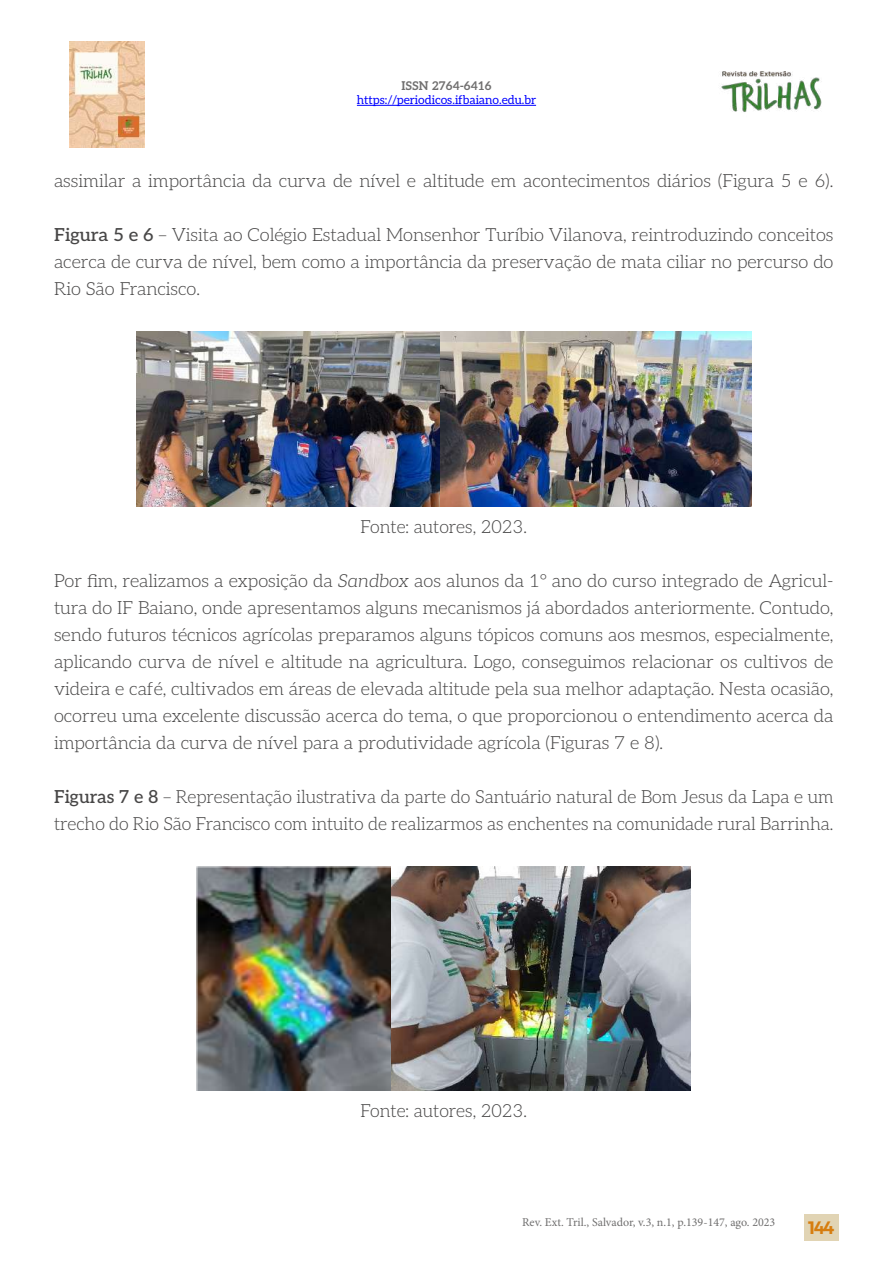
<style>
.page{position:relative;width:893px;height:1263px;background:#fff}
.page>*{position:absolute;margin:0;border:0;box-sizing:border-box;transform-origin:0 0}
.t1{font:300 18px/27px "Aleo";color:#484747;text-align:justify}
.t2{font:18px "Trueno S Bd";color:#d67d0f}
.t3{font:12px "Minion Pro";color:#706f6f}
.t4{font:12px "Aleo";color:#00f}
.t5{font:700 12px "Aleo";color:#706f6f}
.s1{font-weight:500}
.s2{font-style:italic}
</style>
<div class="page">
<div style="left:804px;top:1214px;width:35px;height:27px;background:#e1d4b4"></div>
<hr style="left:357px;top:105px;width:179px;height:1px;background:#00f">
<img style="left:70px;top:41px;width:75px;height:107px">
<img style="left:721px;top:71px;width:101px;height:41px">
<img style="left:136px;top:331px;width:615px;height:175px">
<img style="left:196px;top:866px;width:495px;height:224px">
<p class="t5" style="left:401px;top:76px;width:92px">ISSN 2764-6416</p>
<p class="t4" style="left:357px;top:90px;width:181px">https://periodicos.ifbaiano.edu.br</p>
<p class="t1" style="left:54px;top:167px;width:781px">assimilar a importância da curva de nível e altitude em acontecimentos diários (Figura 5 e 6).</p>
<p class="t1" style="left:54px;top:221px;width:781px"><span class="s1">Figura 5 e 6</span> – Visita ao Colégio Estadual Monsenhor Turíbio Vilanova, reintroduzindo conceitos acerca de curva de nível, bem como a importância da preservação de mata ciliar no percurso do Rio São Francisco.</p>
<p class="t1" style="left:360px;top:512px;width:168px">Fonte: autores, 2023.</p>
<p class="t1" style="left:54px;top:566px;width:781px">Por fim, realizamos a exposição da <span class="s2">Sandbox</span> aos alunos da 1° ano do curso integrado de Agricul&shy;tura do IF Baiano, onde apresentamos alguns mecanismos já abordados anteriormente. Contudo, sendo futuros técnicos agrícolas preparamos alguns tópicos comuns aos mesmos, especialmente, aplicando curva de nível e altitude na agricultura. Logo, conseguimos relacionar os cultivos de videira e café, cultivados em áreas de elevada altitude pela sua melhor adaptação. Nesta ocasião, ocorreu uma excelente discussão acerca do tema, o que proporcionou o entendimento acerca da importância da curva de nível para a produtividade agrícola (Figuras 7 e 8).</p>
<p class="t1" style="left:54px;top:782px;width:781px"><span class="s1">Figuras 7 e 8</span> – Representação ilustrativa da parte do Santuário natural de Bom Jesus da Lapa e um trecho do Rio São Francisco com intuito de realizarmos as enchentes na comunidade rural Barrinha.</p>
<p class="t1" style="left:360px;top:1096px;width:168px">Fonte: autores, 2023.</p>
<p class="t3" style="left:522px;top:1214px;width:255px">Rev. Ext. Tril., Salvador, v.3, n.1, p.139-147, ago. 2023</p>
<p class="t2" style="left:808px;top:1217px;width:28px">144</p>
</div>
